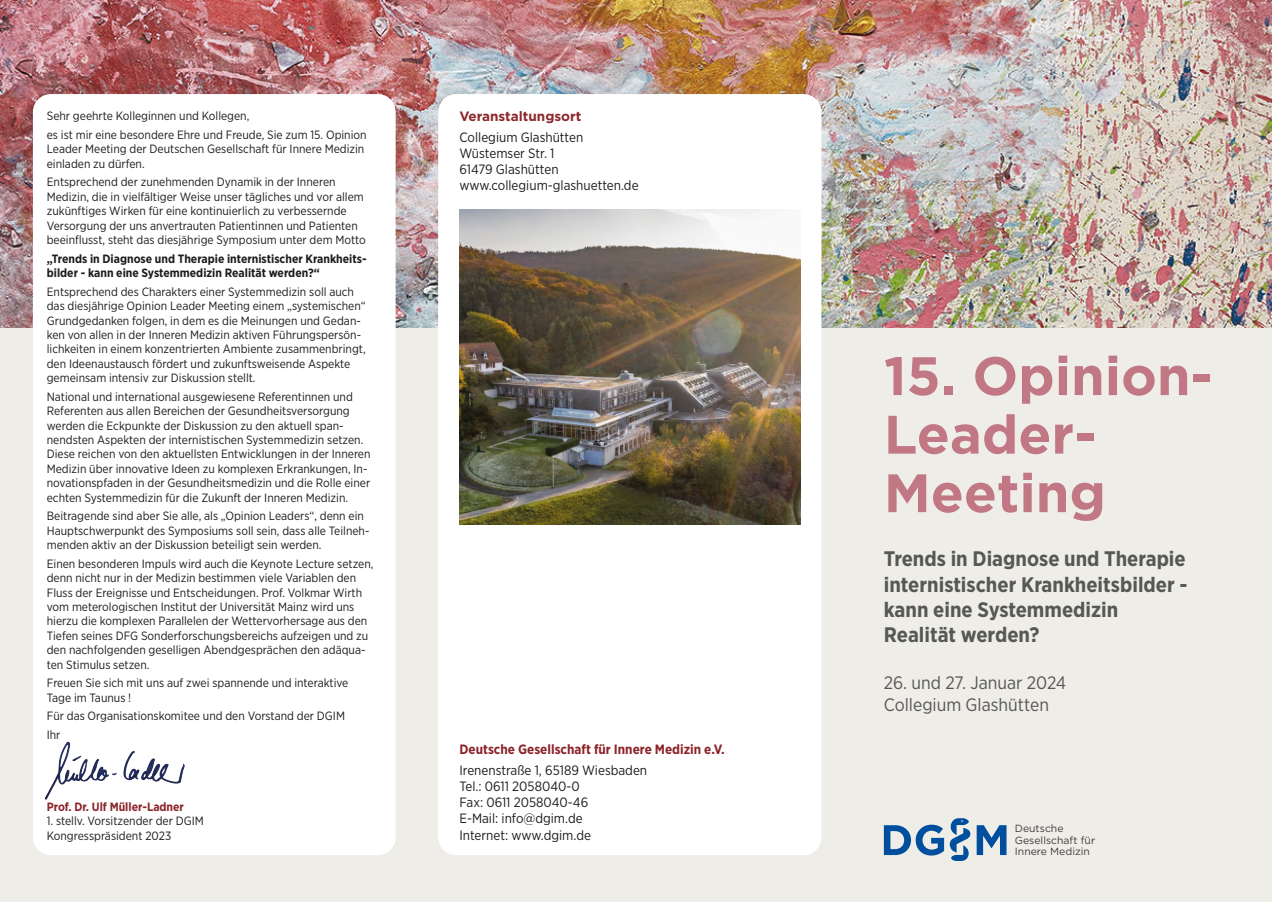
<style>
.page{position:relative;width:1272px;height:902px;background:#fff}
.page>*{position:absolute;margin:0;border:0;box-sizing:border-box;transform-origin:0 0}
.t1{font:700 54px "Gotham";color:#c27785}
.t2{font:700 21px/25.2px "Gotham Narrow";color:#575756}
.t3{font:18px "Gotham Narrow";color:#575756}
.t4{font:13.5px "Gotham Narrow";color:#1d1d1b}
.t5{font:700 13.5px "Gotham Narrow";color:#8b242a}
.t6{font:700 13.5px "Gotham";color:#8e272c}
.t7{font:12px/14.4px "Gotham Narrow";color:#1d1d1b}
.t8{font:700 12px/14.4px "Gotham Narrow";color:#1d1d1b}
.t9{font:700 12px "Gotham Narrow";color:#8b242a}
.t10{font:10.35px/11.2px "Gotham";color:#3d3d3c}
</style>
<div class="page">
<div style="left:0;top:302px;width:1271px;height:599px;background:#efede7"></div>
<img style="left:0;top:0;width:1271px;height:327px">
<div style="left:438px;top:94px;width:383px;height:761px;background:#fff;border-radius:18px"></div>
<img style="left:459px;top:210px;width:341px;height:314px">
<div style="left:33px;top:94px;width:362px;height:761px;background:#fff;border-radius:18px"></div>
<svg style="left:883px;top:818px;width:87px;height:42px"></svg>
<svg style="left:976px;top:825px;width:30px;height:29px"></svg>
<img style="left:44px;top:741px;width:141px;height:59px">
<p class="t7" style="left:47px;top:108px;width:204px">Sehr geehrte Kolleginnen und Kollegen,</p>
<p class="t7" style="left:47px;top:127px;width:321px">es ist mir eine besondere Ehre und Freude, Sie zum 15. Opinion<br>Leader Meeting der Deutschen Gesellschaft für Innere Medizin einladen zu dürfen.</p>
<p class="t7" style="left:47px;top:175px;width:320px">Entsprechend der zunehmenden Dynamik in der Inneren Medizin, die in vielfältiger Weise unser tägliches und vor allem zukünftiges Wirken für eine kontinuierlich zu verbessernde Versorgung der uns anvertrauten Patientinnen und Patienten beeinflusst, steht das diesjährige Symposium unter dem Motto</p>
<p class="t8" style="left:47px;top:251px;width:321px">„Trends in Diagnose und Therapie internistischer Krankheits&shy;bilder - kann eine Systemmedizin Realität werden?“</p>
<p class="t7" style="left:47px;top:284px;width:320px">Entsprechend des Charakters einer Systemmedizin soll auch das diesjährige Opinion Leader Meeting einem „systemischen“ Grundgedanken folgen, in dem es die Meinungen und Gedan&shy;ken von allen in der Inneren Medizin aktiven Führungspersön&shy;lichkeiten in einem konzentrierten Ambiente zusammenbringt, den Ideenaustausch fördert und zukunftsweisende Aspekte gemeinsam intensiv zur Diskussion stellt.</p>
<p class="t7" style="left:47px;top:389px;width:325px">National und international ausgewiesene Referentinnen und Referenten aus allen Bereichen der Gesundheitsversorgung werden die Eckpunkte der Diskussion zu den aktuell span&shy;nendsten Aspekten der internistischen Systemmedizin setzen.<br>Diese reichen von den aktuellsten Entwicklungen in der Inneren Medizin über innovative Ideen zu komplexen Erkrankungen, In&shy;novationspfaden in der Gesundheitsmedizin und die Rolle einer echten Systemmedizin für die Zukunft der Inneren Medizin.</p>
<p class="t7" style="left:47px;top:508px;width:324px">Beitragende sind aber Sie alle, als „Opinion Leaders“, denn ein<br>Hauptschwerpunkt des Symposiums soll sein, dass alle Teilneh&shy;menden aktiv an der Diskussion beteiligt sein werden.</p>
<p class="t7" style="left:47px;top:556px;width:328px">Einen besonderen Impuls wird auch die Keynote Lecture setzen, denn nicht nur in der Medizin bestimmen viele Variablen den Fluss der Ereignisse und Entscheidungen. Prof. Volkmar Wirth vom meterologischen Institut der Universität Mainz wird uns hierzu die komplexen Parallelen der Wettervorhersage aus den Tiefen seines DFG Sonderforschungsbereichs aufzeigen und zu den nachfolgenden geselligen Abendgesprächen den adäqua&shy;ten Stimulus setzen.</p>
<p class="t7" style="left:47px;top:675px;width:303px">Freuen Sie sich mit uns auf zwei spannende und interaktive<br>Tage im Taunus !</p>
<p class="t7" style="left:47px;top:708px;width:300px">Für das Organisationskomitee und den Vorstand der DGIM</p>
<p class="t7" style="left:47px;top:727px;width:15px">Ihr</p>
<p class="t9" style="left:47px;top:798px;width:139px">Prof. Dr. Ulf Müller-Ladner</p>
<p class="t7" style="left:47px;top:813px;width:159px">1. stellv. Vorsitzender der DGIM</p>
<p class="t7" style="left:47px;top:827px;width:126px">Kongresspräsident 2023</p>
<p class="t6" style="left:459px;top:108px;width:123px">Veranstaltungsort</p>
<p class="t4" style="left:459px;top:129px;width:125px">Collegium Glashütten</p>
<p class="t4" style="left:459px;top:145px;width:96px">Wüstemser Str. 1</p>
<p class="t4" style="left:459px;top:161px;width:101px">61479 Glashütten</p>
<p class="t4" style="left:459px;top:177px;width:181px">www.collegium-glashuetten.de</p>
<p class="t1" style="left:883px;top:340px;width:330px">15. Opinion-</p>
<p class="t1" style="left:883px;top:398px;width:214px">Leader-</p>
<p class="t1" style="left:883px;top:457px;width:223px">Meeting</p>
<p class="t2" style="left:883px;top:546px;width:303px">Trends in Diagnose und Therapie</p>
<p class="t2" style="left:883px;top:571px;width:305px">internistischer Krankheitsbilder - kann eine Systemmedizin</p>
<p class="t2" style="left:883px;top:622px;width:157px">Realität werden?</p>
<p class="t3" style="left:883px;top:671px;width:184px">26. und 27. Januar 2024</p>
<p class="t3" style="left:883px;top:693px;width:167px">Collegium Glashütten</p>
<p class="t5" style="left:459px;top:740px;width:267px">Deutsche Gesellschaft für Innere Medizin e.V.</p>
<p class="t4" style="left:459px;top:761px;width:189px">Irenenstraße 1, 65189 Wiesbaden</p>
<p class="t4" style="left:459px;top:777px;width:122px">Tel.: 0611 2058040-0</p>
<p class="t4" style="left:459px;top:794px;width:130px">Fax: 0611 2058040-46</p>
<p class="t4" style="left:459px;top:810px;width:125px">E-Mail: info@dgim.de</p>
<p class="t4" style="left:459px;top:826px;width:133px">Internet: www.dgim.de</p>
<p class="t10" style="left:1014px;top:822px;width:82px">Deutsche<br>Gesellschaft für<br>Innere Medizin</p>
</div>
